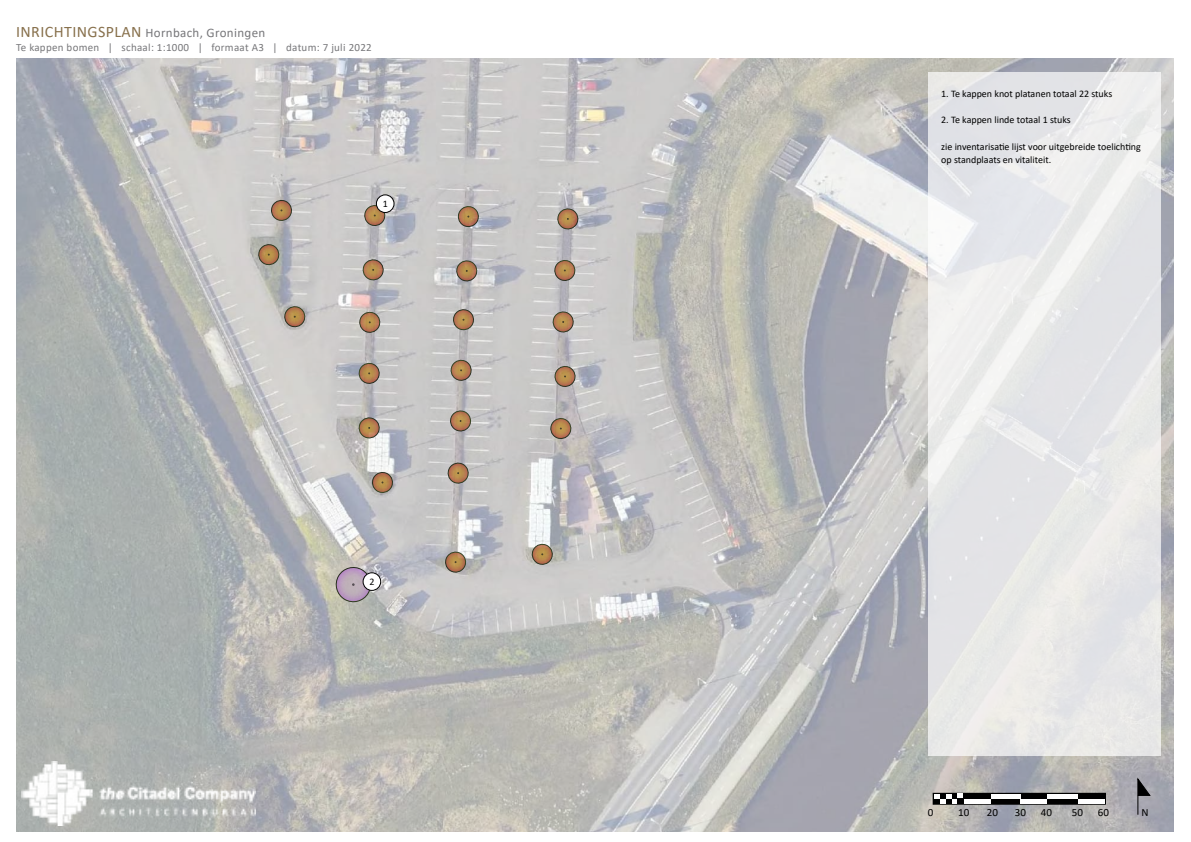
<style>
.page{position:relative;width:1191px;height:842px;background:#fff}
.page>*{position:absolute;margin:0;border:0;box-sizing:border-box;transform-origin:0 0}
.t1{font:13px "Calibri";letter-spacing:.025em;color:#77777a}
.t2{font:11px "Calibri";letter-spacing:.025em;color:#77777a}
.t3{font:11px "Calibri";color:#000}
.t4{font:10px/13.2px "Calibri";color:#000}
.s1{font-size:16px;color:#88714d}
</style>
<div class="page">
<img style="left:16px;top:58px;width:1157px;height:773px">
<img style="left:360px;top:461px;width:32px;height:32px">
<svg style="left:371px;top:471px;width:23px;height:23px"></svg>
<img style="left:331px;top:562px;width:33px;height:33px">
<svg style="left:334px;top:565px;width:39px;height:39px"></svg>
<img style="left:348px;top:406px;width:32px;height:32px">
<svg style="left:358px;top:416px;width:22px;height:23px"></svg>
<img style="left:348px;top:352px;width:32px;height:32px">
<svg style="left:358px;top:362px;width:22px;height:23px"></svg>
<img style="left:352px;top:248px;width:32px;height:32px">
<svg style="left:362px;top:258px;width:22px;height:23px"></svg>
<img style="left:348px;top:301px;width:32px;height:32px">
<svg style="left:358px;top:311px;width:23px;height:23px"></svg>
<img style="left:353px;top:194px;width:32px;height:32px">
<svg style="left:363px;top:204px;width:23px;height:23px"></svg>
<img style="left:439px;top:399px;width:32px;height:33px">
<svg style="left:449px;top:410px;width:23px;height:22px"></svg>
<img style="left:440px;top:349px;width:32px;height:32px">
<svg style="left:450px;top:359px;width:22px;height:23px"></svg>
<img style="left:445px;top:249px;width:32px;height:32px">
<svg style="left:455px;top:260px;width:23px;height:22px"></svg>
<img style="left:441px;top:298px;width:32px;height:32px">
<svg style="left:452px;top:308px;width:23px;height:23px"></svg>
<img style="left:446px;top:195px;width:32px;height:32px">
<svg style="left:457px;top:205px;width:23px;height:23px"></svg>
<img style="left:542px;top:300px;width:32px;height:33px">
<svg style="left:552px;top:311px;width:22px;height:22px"></svg>
<img style="left:543px;top:355px;width:32px;height:32px">
<svg style="left:553px;top:365px;width:23px;height:23px"></svg>
<img style="left:434px;top:540px;width:32px;height:33px">
<svg style="left:444px;top:551px;width:23px;height:22px"></svg>
<img style="left:520px;top:533px;width:32px;height:32px">
<svg style="left:531px;top:543px;width:22px;height:23px"></svg>
<img style="left:436px;top:451px;width:32px;height:32px">
<svg style="left:447px;top:462px;width:22px;height:22px"></svg>
<img style="left:539px;top:407px;width:32px;height:32px">
<svg style="left:549px;top:417px;width:23px;height:23px"></svg>
<img style="left:247px;top:232px;width:32px;height:33px">
<svg style="left:257px;top:243px;width:23px;height:23px"></svg>
<img style="left:543px;top:249px;width:32px;height:32px">
<svg style="left:553px;top:259px;width:23px;height:23px"></svg>
<img style="left:259px;top:188px;width:32px;height:32px">
<svg style="left:270px;top:199px;width:23px;height:23px"></svg>
<img style="left:546px;top:198px;width:32px;height:32px">
<svg style="left:556px;top:208px;width:23px;height:22px"></svg>
<img style="left:273px;top:295px;width:32px;height:32px">
<svg style="left:283px;top:305px;width:23px;height:23px"></svg>
<div style="left:933px;top:793px;width:172px;height:11px;background:#000"></div>
<div style="left:932px;top:793px;width:174px;height:12px;border:1px solid #000"></div>
<svg style="left:933px;top:793px;width:30px;height:11px"></svg>
<div style="left:963px;top:799px;width:27px;height:5px;background:#fff"></div>
<div style="left:963px;top:793px;width:27px;height:5px;background:#000"></div>
<div style="left:1020px;top:799px;width:27px;height:5px;background:#fff"></div>
<div style="left:1020px;top:793px;width:27px;height:5px;background:#000"></div>
<div style="left:1078px;top:799px;width:26px;height:5px;background:#fff"></div>
<div style="left:1078px;top:793px;width:26px;height:5px;background:#000"></div>
<div style="left:991px;top:794px;width:29px;height:5px;background:#fff"></div>
<div style="left:1047px;top:794px;width:30px;height:5px;background:#fff"></div>
<svg style="left:1136px;top:776px;width:15px;height:40px"></svg>
<img style="left:21px;top:761px;width:234px;height:65px">
<div style="left:928px;top:72px;width:232px;height:683px;background:linear-gradient(to right,#e9e9ea,#e7e8e8)"></div>
<div style="left:376px;top:195px;width:18px;height:17px;background:#fff;border-radius:50%"></div>
<div style="left:376px;top:195px;width:18px;height:18px;border:1px solid #000;border-radius:50%"></div>
<div style="left:363px;top:573px;width:18px;height:17px;background:#fff;border-radius:50%"></div>
<div style="left:363px;top:573px;width:18px;height:17px;border:1px solid #000;border-radius:50%"></div>
<h1 class="t1" style="left:16px;top:23px;width:251px"><span class="s1">INRICHTINGSPLAN</span> Hornbach, Groningen</h1>
<p class="t2" style="left:16px;top:40px;width:357px">Te kappen bomen | schaal: 1:1000 | formaat A3 | datum: 7 juli 2022</p>
<p class="t4" style="left:383px;top:197px;width:7px">1</p>
<p class="t4" style="left:369px;top:575px;width:7px">2</p>
<p class="t4" style="left:941px;top:87px;width:172px">1. Te kappen knot platanen totaal 22 stuks</p>
<p class="t4" style="left:941px;top:113px;width:131px">2. Te kappen linde totaal 1 stuks</p>
<p class="t4" style="left:941px;top:139px;width:201px">zie inventarisatie lijst voor uitgebreide toelichting op standplaats en vitaliteit.</p>
<p class="t3" style="left:927px;top:804px;width:7px">0</p>
<p class="t3" style="left:958px;top:804px;width:13px">10</p>
<p class="t3" style="left:986px;top:804px;width:13px">20</p>
<p class="t3" style="left:1014px;top:804px;width:13px">30</p>
<p class="t3" style="left:1040px;top:804px;width:13px">40</p>
<p class="t3" style="left:1072px;top:804px;width:13px">50</p>
<p class="t3" style="left:1098px;top:804px;width:13px">60</p>
<p class="t3" style="left:1141px;top:804px;width:9px">N</p>
</div>
